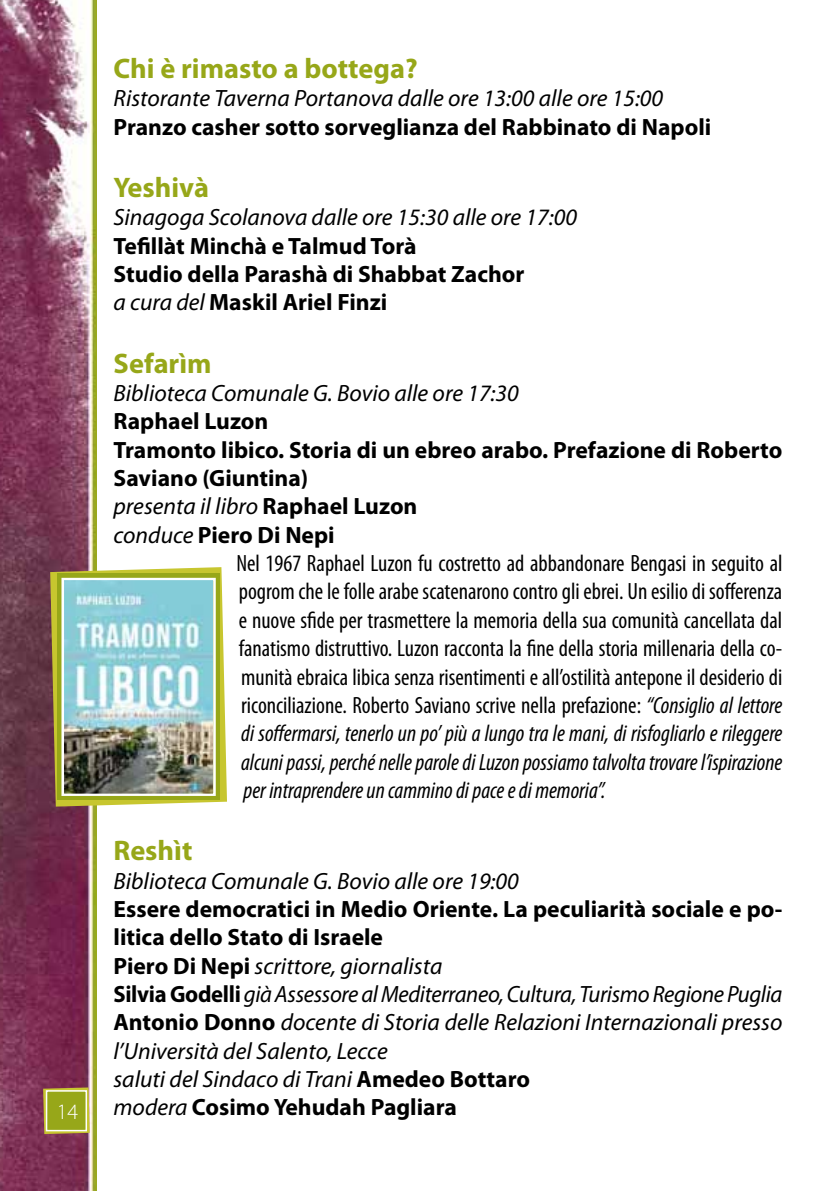
<style>
.page{position:relative;width:840px;height:1191px;background:#fff}
.page>*{position:absolute;margin:0;border:0;box-sizing:border-box;transform-origin:0 0}
.t1{font:700 28.4px "Myriad Pro";color:#97a719}
.t2{font:italic 23.6px/28.4px "Myriad Pro";color:#000}
.t3{font:condensed 23.6px "Myriad Pro";color:#000}
.t4{font:700 23.6px/28.4px "Myriad Pro";color:#000}
.t5{font:italic condensed 23.6px "Myriad Pro";color:#000}
.t6{font:300 22px "Myriad Pro";color:#fff}
.s1{font-weight:400;font-style:italic}
.s2{font-weight:700;font-style:normal}
.s3{font-style:italic}
</style>
<div class="page">
<img style="left:0;top:0;width:96px;height:1191px">
<svg style="left:43px;top:1087px;width:47px;height:47px"></svg>
<div style="left:46px;top:1090px;width:41px;height:41px;background:#97a719;border:2px solid #fff"></div>
<svg style="left:49px;top:567px;width:178px;height:239px;fill:#c7c62f"></svg>
<div style="left:57px;top:573px;width:163px;height:227px;background:#97a719"></div>
<img style="left:64px;top:581px;width:148px;height:212px">
<div style="left:61px;top:578px;width:154px;height:218px;border:2px solid #fff"></div>
<p class="t6" style="left:57px;top:1099px;width:23px">14</p>
<p class="t1" style="left:113px;top:50px;width:305px">Chi è rimasto a bottega?</p>
<p class="t2" style="left:113px;top:84px;width:551px">Ristorante Taverna Portanova dalle ore 13:00 alle ore 15:00</p>
<p class="t4" style="left:113px;top:112px;width:599px">Pranzo casher sotto sorveglianza del Rabbinato di Napoli</p>
<p class="t1" style="left:113px;top:169px;width:97px">Yeshivà</p>
<p class="t2" style="left:113px;top:203px;width:465px">Sinagoga Scolanova dalle ore 15:30 alle ore 17:00</p>
<p class="t4" style="left:113px;top:231px;width:412px">Tefillàt Minchà e Talmud Torà<br>Studio della Parashà di Shabbat Zachor <span class="s1">a cura del</span> Maskil Ariel Finzi</p>
<p class="t1" style="left:113px;top:345px;width:99px">Sefarìm</p>
<p class="t2" style="left:113px;top:378px;width:406px">Biblioteca Comunale G. Bovio alle ore 17:30</p>
<p class="t4" style="left:113px;top:406px;width:156px">Raphael Luzon</p>
<p class="t4" style="left:113px;top:435px;width:670px">Tramonto libico. Storia di un ebreo arabo. Prefazione di Roberto</p>
<p class="t4" style="left:113px;top:463px;width:196px">Saviano (Giuntina)</p>
<p class="t2" style="left:113px;top:492px;width:305px">presenta il libro <span class="s2">Raphael Luzon</span></p>
<p class="t4" style="left:113px;top:520px;width:222px"><span class="s1">conduce</span> Piero Di Nepi</p>
<p class="t3" style="left:236px;top:549px;width:547px">Nel 1967 Raphael Luzon fu costretto ad abbandonare Bengasi in seguito al</p>
<p class="t3" style="left:239px;top:577px;width:544px">pogrom che le folle arabe scatenarono contro gli ebrei. Un esilio di sofferenza</p>
<p class="t3" style="left:239px;top:606px;width:544px">e nuove sfide per trasmettere la memoria della sua comunità cancellata dal</p>
<p class="t3" style="left:239px;top:634px;width:545px">fanatismo distruttivo. Luzon racconta la fine della storia millenaria della co-</p>
<p class="t3" style="left:241px;top:662px;width:542px">munità ebraica libica senza risentimenti e all’ostilità antepone il desiderio di</p>
<p class="t3" style="left:241px;top:691px;width:542px">riconciliazione. Roberto Saviano scrive nella prefazione: <span class="s3">“Consiglio al lettore</span></p>
<p class="t5" style="left:241px;top:719px;width:542px">di soffermarsi, tenerlo un po’ più a lungo tra le mani, di risfogliarlo e rileggere</p>
<p class="t5" style="left:241px;top:747px;width:542px">alcuni passi, perché nelle parole di Luzon possiamo talvolta trovare l’ispirazione</p>
<p class="t5" style="left:243px;top:776px;width:363px">per intraprendere un cammino di pace e di memoria”.</p>
<p class="t1" style="left:113px;top:832px;width:80px">Reshìt</p>
<p class="t2" style="left:113px;top:866px;width:406px">Biblioteca Comunale G. Bovio alle ore 19:00</p>
<p class="t2" style="left:113px;top:894px;width:670px"><span class="s2">Essere democratici in Medio Oriente. La peculiarità sociale e po&shy;litica dello Stato di Israele<br>Piero Di Nepi</span> scrittore, giornalista<br><span class="s2">Silvia Godelli</span> già Assessore al Mediterraneo, Cultura, Turismo Regione Puglia <span class="s2">Antonio Donno</span> docente di Storia delle Relazioni Internazionali presso l’Università del Salento, Lecce<br>saluti del Sindaco di Trani <span class="s2">Amedeo Bottaro<br></span>modera <span class="s2">Cosimo Yehudah Pagliara</span></p>
</div>
